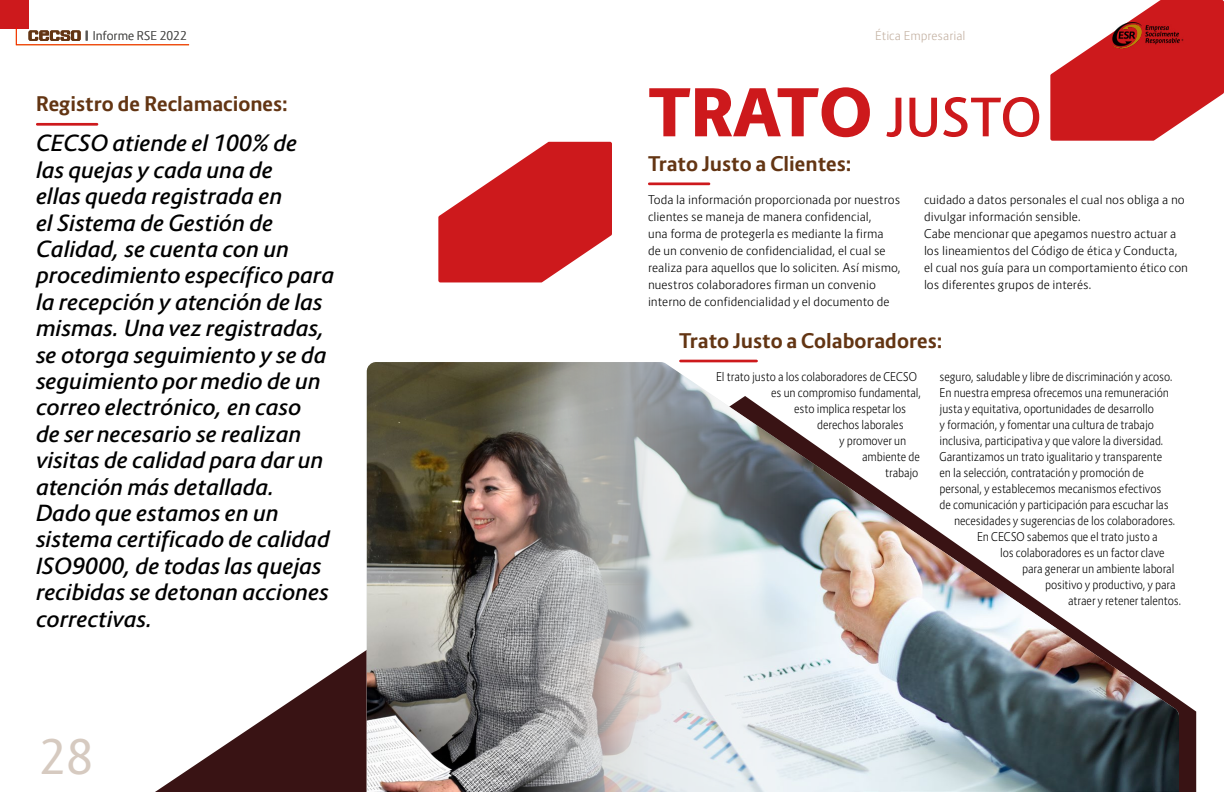
<style>
.page{position:relative;width:1224px;height:792px;background:#fff}
.page>*{position:absolute;margin:0;border:0;box-sizing:border-box;transform-origin:0 0}
.t1{font:800 65px "Route 159";letter-spacing:-.01em;color:#cd191c}
.t2{font:47px "Route 159";color:#d6cac0}
.t3{font:italic 600 22px/26.4px "Route 159";color:#000}
.t4{font:700 20px "Route 159";color:#633513}
.t5{font:300 12px "Route 159";letter-spacing:-.01em;color:#000;scale:.9 1}
.t6{font:300 12px/17px "Route 159";letter-spacing:-.01em;color:#000}
.t7{font:300 12px "Route 159";color:#c3b1a2}
.t8{font:300 12px "Route 159";color:#575756}
.s1{font-weight:600;font-size:52.2px}
</style>
<div class="page">
<svg style="left:155px;top:396px;width:1041px;height:396px"></svg>
<svg style="left:1050px;top:0;width:174px;height:141px"></svg>
<svg style="left:438px;top:142px;width:174px;height:140px"></svg>
<div style="left:0;top:0;width:29px;height:28px;background:#cd191c"></div>
<svg style="left:15px;top:27px;width:175px;height:19px"></svg>
<img style="left:1108px;top:22px;width:80px;height:27px">
<hr style="left:36px;top:123px;width:62px;height:3px;background:#cd191c">
<hr style="left:648px;top:182px;width:62px;height:3px;background:#cd191c">
<svg style="left:679px;top:360px;width:79px;height:2px"></svg>
<img style="left:648px;top:362px;width:531px;height:430px">
<img style="left:367px;top:362px;width:281px;height:430px">
<p class="t8" style="left:93px;top:28px;width:96px">Informe RSE 2022</p>
<p class="t7" style="left:875px;top:28px;width:92px">Ética Empresarial</p>
<h3 class="t4" style="left:36px;top:91px;width:254px">Registro de Reclamaciones:</h3>
<h1 class="t1" style="left:648px;top:71px;width:395px">TRATO <span class="s1">JUSTO</span></h1>
<p class="t3" style="left:36px;top:130px;width:300px">CECSO atiende el 100% de<br>las quejas y cada una de<br>ellas queda registrada en<br>el Sistema de Gestión de<br>Calidad, se cuenta con un procedimiento específico para la recepción y atención de las mismas. Una vez registradas, se otorga seguimiento y se da seguimiento por medio de un correo electrónico, en caso<br>de ser necesario se realizan visitas de calidad para dar un atención más detallada.<br>Dado que estamos en un sistema certificado de calidad<br>ISO9000, de todas las quejas recibidas se detonan acciones correctivas.</p>
<h3 class="t4" style="left:648px;top:151px;width:206px">Trato Justo a Clientes:</h3>
<p class="t6" style="left:648px;top:191px;width:254px">Toda la información proporcionada por nuestros clientes se maneja de manera confidencial,<br>una forma de protegerla es mediante la firma<br>de un convenio de confidencialidad, el cual se realiza para aquellos que lo soliciten. Así mismo, nuestros colaboradores firman un convenio interno de confidencialidad y el documento de</p>
<p class="t6" style="left:924px;top:191px;width:266px">cuidado a datos personales el cual nos obliga a no divulgar información sensible.<br>Cabe mencionar que apegamos nuestro actuar a los lineamientos del Código de ética y Conducta, el cual nos guía para un comportamiento ético con los diferentes grupos de interés.</p>
<h3 class="t4" style="left:679px;top:329px;width:266px">Trato Justo a Colaboradores:</h3>
<p class="t5" style="left:940px;top:369px;width:261px">seguro, saludable y libre de discriminación y acoso.</p>
<p class="t5" style="left:940px;top:385px;width:256px">En nuestra empresa ofrecemos una remuneración</p>
<p class="t5" style="left:940px;top:401px;width:240px">justa y equitativa, oportunidades de desarrollo</p>
<p class="t5" style="left:940px;top:417px;width:240px">y formación, y fomentar una cultura de trabajo</p>
<p class="t5" style="left:940px;top:433px;width:251px">inclusiva, participativa y que valore la diversidad.</p>
<p class="t5" style="left:940px;top:449px;width:249px">Garantizamos un trato igualitario y transparente</p>
<p class="t5" style="left:940px;top:465px;width:229px">en la selección, contratación y promoción de</p>
<p class="t5" style="left:940px;top:481px;width:248px">personal, y establecemos mecanismos efectivos</p>
<p class="t5" style="left:940px;top:497px;width:256px">de comunicación y participación para escuchar las</p>
<p class="t5" style="left:954px;top:513px;width:248px">necesidades y sugerencias de los colaboradores.</p>
<p class="t5" style="left:977px;top:529px;width:202px">En CECSO sabemos que el trato justo a</p>
<p class="t5" style="left:1000px;top:545px;width:184px">los colaboradores es un factor clave</p>
<p class="t5" style="left:1022px;top:561px;width:171px">para generar un ambiente laboral</p>
<p class="t5" style="left:1045px;top:577px;width:147px">positivo y productivo, y para</p>
<p class="t5" style="left:1068px;top:593px;width:127px">atraer y retener talentos.</p>
<p class="t5" style="left:716px;top:369px;width:225px">El trato justo a los colaboradores de CECSO</p>
<p class="t5" style="left:771px;top:385px;width:168px">es un compromiso fundamental,</p>
<p class="t5" style="left:794px;top:401px;width:126px">esto implica respetar los</p>
<p class="t5" style="left:817px;top:417px;width:98px">derechos laborales</p>
<p class="t5" style="left:839px;top:433px;width:76px">y promover un</p>
<p class="t5" style="left:862px;top:449px;width:66px">ambiente de</p>
<p class="t5" style="left:885px;top:465px;width:39px">trabajo</p>
<h2 class="t2" style="left:39px;top:728px;width:55px">28</h2>
</div>
